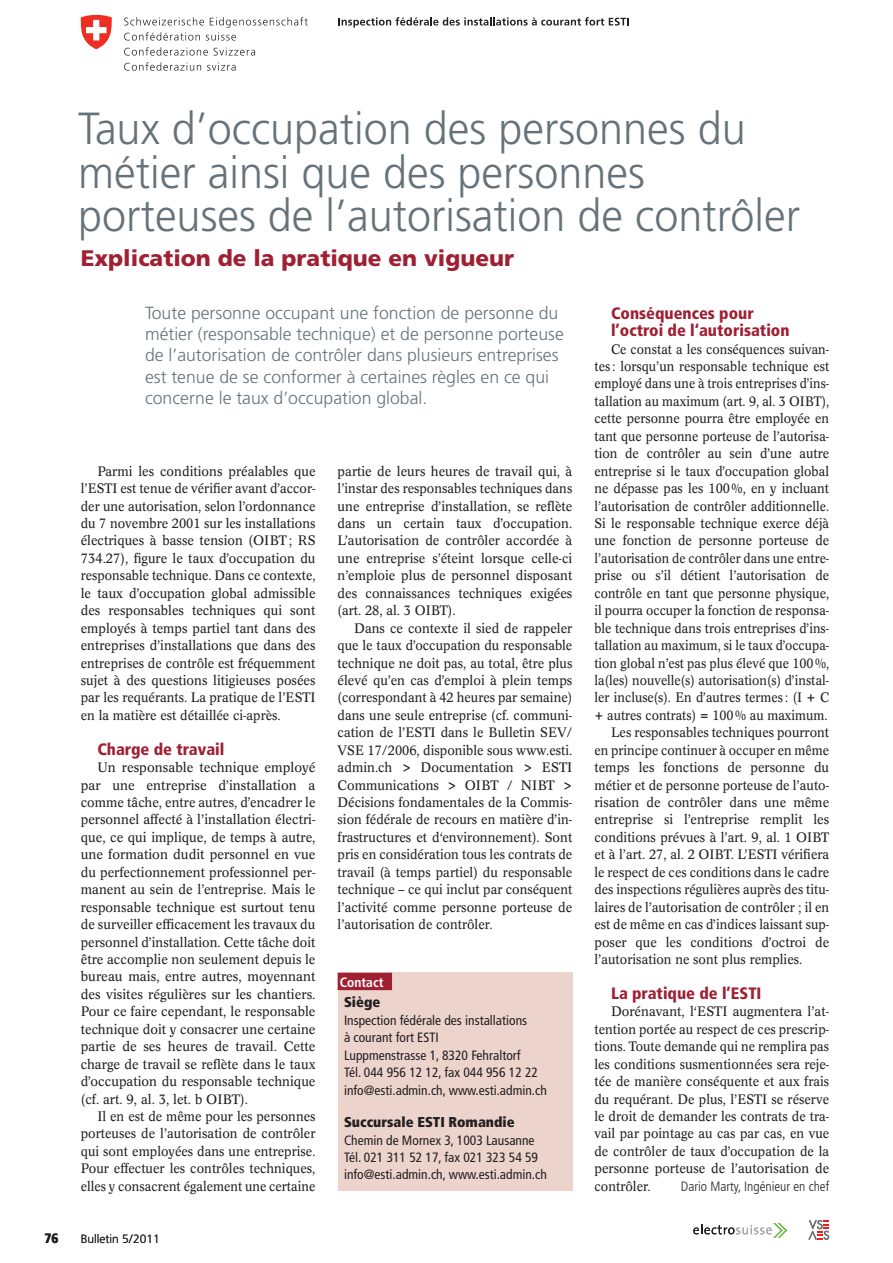
<style>
.page{position:relative;width:893px;height:1263px;background:#fff}
.page>*{position:absolute;margin:0;border:0;box-sizing:border-box;transform-origin:0 0}
.t1{font:300 45px/43.5px "Frutiger LT Std";color:#667279;scale:.96 1}
.t2{font:900 22.5px "Frutiger LT Std";color:#9f2033}
.t3{font:300 17.7px/21.5px "Frutiger LT Std";color:#667279}
.t4{font:900 condensed 16.5px/17.4px "Frutiger LT Std";color:#9f2033}
.t5{font:900 condensed 14.25px "Frutiger LT Std";color:#231f20}
.t6{font:13.5px/17.4px "Concorde BQ";color:#231f20;text-align:justify;scale:.96 1}
.t7{font:13.5px/17.4px "Concorde BQ";color:#231f20;text-align:justify}
.t8{font:13.5px "Concorde BQ";color:#231f20;scale:.94 1}
.t9{font:13.5px "Concorde BQ";color:#231f20;scale:.93 1}
.t10{font:13.5px/17.4px "Concorde BQ";color:#231f20;text-align:justify;scale:.95 1}
.t11{font:condensed 13.5px/17.4px "Frutiger LT Std";color:#231f20}
.t12{font:13.5px "Concorde BQ";color:#231f20;scale:.92 1}
.t13{font:300 condensed 13.5px "Frutiger LT Std";color:#231f20}
.t14{font:700 condensed 13.5px "Frutiger LT Std";color:#fff}
.t15{font:900 condensed 13.5px "Frutiger LT Std";color:#231f20}
.t16{font:300 12px "Frutiger LT Std";color:#231f20}
</style>
<div class="page">
<svg style="left:693px;top:1223px;width:94px;height:15px"></svg>
<svg style="left:808px;top:1220px;width:21px;height:20px"></svg>
<svg style="left:124px;top:17px;width:184px;height:24px"></svg>
<svg style="left:124px;top:47px;width:84px;height:9px"></svg>
<svg style="left:214px;top:48px;width:41px;height:8px"></svg>
<svg style="left:124px;top:62px;width:77px;height:9px"></svg>
<svg style="left:207px;top:63px;width:29px;height:8px"></svg>
<svg style="left:81px;top:15px;width:31px;height:34px"></svg>
<svg style="left:338px;top:17px;width:291px;height:11px"></svg>
<div style="left:338px;top:973px;width:234px;height:218px;background:#ecd4cd"></div>
<div style="left:338px;top:973px;width:54px;height:17px;background:#9f2033"></div>
<h1 class="t1" style="left:78px;top:108px;width:753px">Taux d’occupation des personnes du métier ainsi que des personnes porteuses de l’autorisation de contrôler</h1>
<h2 class="t2" style="left:81px;top:245px;width:435px">Explication de la pratique en vigueur</h2>
<p class="t3" style="left:145px;top:302px;width:420px">Toute personne occupant une fonction de personne du métier (responsable technique) et de personne porteuse de l’autorisation de contrôler dans plusieurs entreprises est tenue de se conformer à certaines règles en ce qui concerne le taux d’occupation global.</p>
<p class="t4" style="left:611px;top:304px;width:180px">Conséquences pour l’octroi de l‘autorisation</p>
<p class="t9" style="left:611px;top:341px;width:236px">Ce constat a les conséquences suivan-</p>
<p class="t8" style="left:594px;top:359px;width:251px">tes : lorsqu’un responsable technique est</p>
<p class="t12" style="left:594px;top:376px;width:257px">employé dans une à trois entreprises d’ins-</p>
<p class="t9" style="left:594px;top:393px;width:254px">tallation au maximum (art. 9, al. 3 OIBT),</p>
<p class="t8" style="left:594px;top:411px;width:251px">cette personne pourra être employée en</p>
<p class="t9" style="left:594px;top:428px;width:254px">tant que personne porteuse de l’autorisa-</p>
<p class="t8" style="left:594px;top:446px;width:251px">tion de contrôler au sein d’une autre</p>
<p class="t8" style="left:594px;top:463px;width:251px">entreprise si le taux d’occupation global</p>
<p class="t8" style="left:594px;top:481px;width:251px">ne dépasse pas les 100%, en y incluant</p>
<p class="t9" style="left:594px;top:498px;width:254px">l’autorisation de contrôler additionnelle.</p>
<p class="t8" style="left:594px;top:516px;width:251px">Si le responsable technique exerce déjà</p>
<p class="t8" style="left:594px;top:533px;width:251px">une fonction de personne porteuse de</p>
<p class="t12" style="left:594px;top:550px;width:257px">l’autorisation de contrôler dans une entre-</p>
<p class="t8" style="left:594px;top:568px;width:251px">prise ou s’il détient l’autorisation de</p>
<p class="t9" style="left:594px;top:585px;width:254px">contrôle en tant que personne physique,</p>
<p class="t9" style="left:594px;top:603px;width:254px">il pourra occuper la fonction de responsa-</p>
<p class="t9" style="left:594px;top:620px;width:254px">ble technique dans trois entreprises d’ins-</p>
<p class="t12" style="left:594px;top:638px;width:257px">tallation au maximum, si le taux d’occupa-</p>
<p class="t9" style="left:594px;top:655px;width:254px">tion global n’est pas plus élevé que 100%,</p>
<p class="t9" style="left:594px;top:672px;width:254px">la(les) nouvelle(s) autorisation(s) d’instal-</p>
<p class="t9" style="left:594px;top:690px;width:254px">ler incluse(s). En d’autres termes : (I + C</p>
<p class="t9" style="left:594px;top:707px;width:252px">+ autres contrats) = 100% au maximum.</p>
<p class="t10" style="left:611px;top:724px;width:231px">Les responsables techniques pourront</p>
<p class="t8" style="left:594px;top:742px;width:251px">en principe continuer à occuper en même</p>
<p class="t6" style="left:594px;top:759px;width:246px">temps les fonctions de personne du</p>
<p class="t10" style="left:594px;top:776px;width:249px">métier et de personne porteuse de l’auto-</p>
<p class="t6" style="left:594px;top:794px;width:246px">risation de contrôler dans une même</p>
<p class="t6" style="left:594px;top:811px;width:246px">entreprise si l’entreprise remplit les</p>
<p class="t10" style="left:594px;top:829px;width:249px">conditions prévues à l’art. 9, al. 1 OIBT</p>
<p class="t10" style="left:594px;top:846px;width:249px">et à l’art. 27, al. 2 OIBT. L’ESTI vérifiera</p>
<p class="t10" style="left:594px;top:863px;width:249px">le respect de ces conditions dans le cadre</p>
<p class="t8" style="left:594px;top:882px;width:251px">des inspections régulières auprès des titu-</p>
<p class="t8" style="left:594px;top:899px;width:251px">laires de l’autorisation de contrôler ; il en</p>
<p class="t8" style="left:594px;top:917px;width:251px">est de même en cas d’indices laissant sup-</p>
<p class="t6" style="left:594px;top:933px;width:246px">poser que les conditions d’octroi de</p>
<p class="t10" style="left:594px;top:951px;width:220px">l’autorisation ne sont plus remplies.</p>
<p class="t4" style="left:611px;top:984px;width:152px">La pratique de l’ESTI</p>
<p class="t6" style="left:594px;top:1003px;width:246px;text-indent:17px">Dorénavant, l‘ESTI augmentera l’at&shy;tention portée au respect de ces prescrip&shy;tions. Toute demande qui ne remplira pas les conditions susmentionnées sera reje&shy;tée de manière conséquente et aux frais du requérant. De plus, l’ESTI se réserve le droit de demander les contrats de tra&shy;vail par pointage au cas par cas, en vue de contrôler de taux d’occupation de la personne porteuse de l’autorisation de contrôler.</p>
<p class="t6" style="left:81px;top:462px;width:246px;text-indent:17px">Parmi les conditions préalables que l’ESTI est tenue de vérifier avant d’accor&shy;der une autorisation, selon l’ordonnance du 7 novembre 2001 sur les installations électriques à basse tension (OIBT; RS 734.27), figure le taux d’occupation du responsable technique. Dans ce contexte, le taux d’occupation global admissible des responsables techniques qui sont employés à temps partiel tant dans des entreprises d’installations que dans des entreprises de contrôle est fréquemment sujet à des questions litigieuses posées par les requérants. La pratique de l’ESTI en la matière est détaillée ci-après.</p>
<p class="t4" style="left:97px;top:740px;width:129px">Charge de travail</p>
<p class="t7" style="left:81px;top:759px;width:236px;text-indent:17px">Un responsable technique employé par une entreprise d’installation a comme tâche, entre autres, d’encadrer le personnel affecté à l’installation électri&shy;que, ce qui implique, de temps à autre, une formation dudit personnel en vue du perfectionnement professionnel per&shy;manent au sein de l’entreprise. Mais le responsable technique est surtout tenu de surveiller efficacement les travaux du personnel d’installation. Cette tâche doit être accomplie non seulement depuis le bureau mais, entre autres, moyennant des visites régulières sur les chantiers.<br>Pour ce faire cependant, le responsable technique doit y consacrer une certaine partie de ses heures de travail. Cette charge de travail se reflète dans le taux d’occupation du responsable technique (cf. art. 9, al. 3, let. b OIBT).</p>
<p class="t10" style="left:81px;top:1108px;width:249px;text-indent:17px">Il en est de même pour les personnes porteuses de l’autorisation de contrôler qui sont employées dans une entreprise.<br>Pour effectuer les contrôles techniques, elles y consacrent également une certaine</p>
<p class="t6" style="left:338px;top:462px;width:246px">partie de leurs heures de travail qui, à l’instar des responsables techniques dans une entreprise d’installation, se reflète dans un certain taux d’occupation.<br>L’autorisation de contrôler accordée à une entreprise s’éteint lorsque celle-ci n’emploie plus de personnel disposant des connaissances techniques exigées (art. 28, al. 3 OIBT).</p>
<p class="t6" style="left:338px;top:619px;width:246px;text-indent:17px">Dans ce contexte il sied de rappeler que le taux d’occupation du responsable technique ne doit pas, au total, être plus élevé qu’en cas d’emploi à plein temps (correspondant à 42 heures par semaine) dans une seule entreprise (cf. communi&shy;cation de l’ESTI dans le Bulletin SEV/ VSE 17/2006, disponible sous www.esti. admin.ch &gt; Documentation &gt; ESTI Communications &gt; OIBT / NIBT &gt; Décisions fondamentales de la Commis&shy;sion fédérale de recours en matière d’in&shy;frastructures et d‘environnement). Sont pris en considération tous les contrats de travail (à temps partiel) du responsable technique – ce qui inclut par conséquent l’activité comme personne porteuse de l’autorisation de contrôler.</p>
<p class="t14" style="left:340px;top:974px;width:45px">Contact</p>
<p class="t5" style="left:344px;top:994px;width:38px">Siège</p>
<p class="t11" style="left:344px;top:1012px;width:204px">Inspection fédérale des installations<br>à courant fort ESTI<br>Luppmenstrasse 1, 8320 Fehraltorf<br>Tél. 044 956 12 12, fax 044 956 12 22 info@esti.admin.ch, www.esti.admin.ch</p>
<p class="t5" style="left:344px;top:1113px;width:172px">Succursale ESTI Romandie</p>
<p class="t11" style="left:344px;top:1131px;width:204px">Chemin de Mornex 3, 1003 Lausanne<br>Tél. 021 311 52 17, fax 021 323 54 59 info@esti.admin.ch, www.esti.admin.ch</p>
<p class="t13" style="left:681px;top:1178px;width:150px">Dario Marty, Ingénieur en chef</p>
<p class="t15" style="left:45px;top:1230px;width:16px">76</p>
<p class="t16" style="left:81px;top:1232px;width:81px">Bulletin 5/2011</p>
</div>
